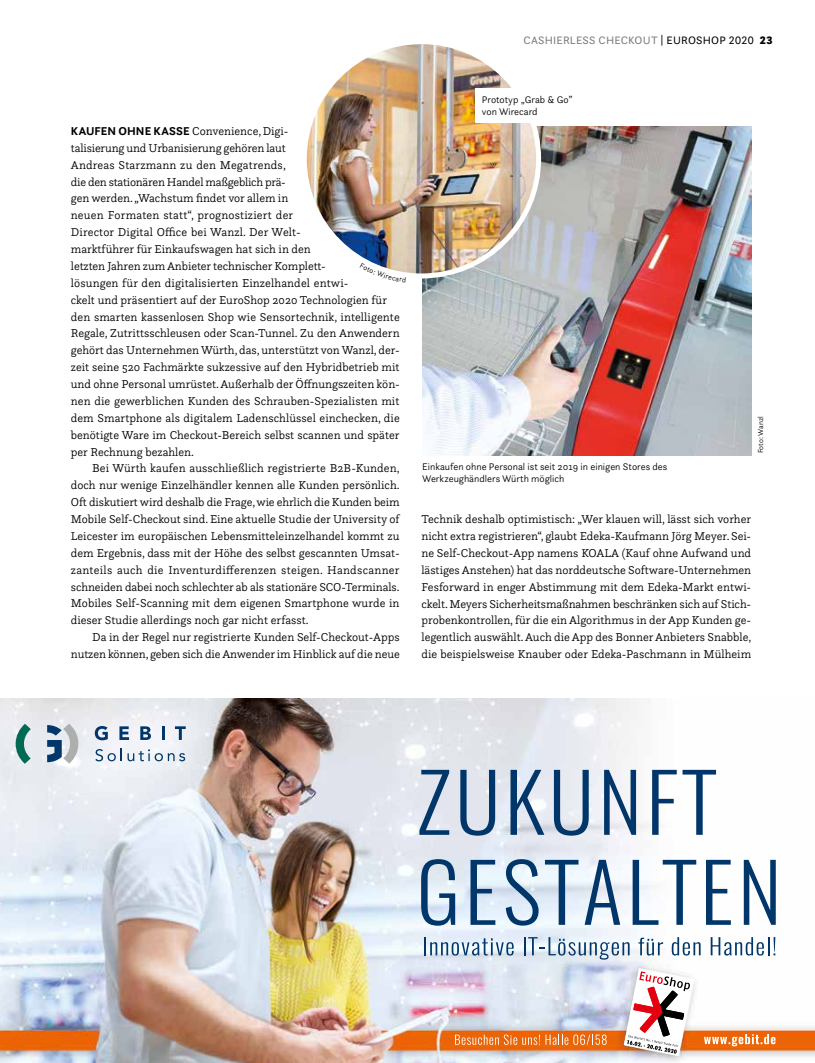
<style>
.page{position:relative;width:815px;height:1063px;background:#fff}
.page>*{position:absolute;margin:0;border:0;box-sizing:border-box;transform-origin:0 0}
.t1{font:300 11.88px/16.9px "Questa Slab";color:#000;text-align:justify}
.t2{font:11.25px "Questa Sans";letter-spacing:.02em;color:#7b7b7a}
.t3{font:11.25px "Questa Sans";color:#000}
.t4{font:300 10px/12.5px "Questa Sans";color:#000}
.t5{font:300 7.5px "Questa Sans";color:#000}
.s1{font-family:"Questa Sans";font-weight:700}
.s2{color:#000}
.s3{font-weight:900}
</style>
<div class="page">
<img style="left:422px;top:126px;width:329px;height:329px">
<img style="left:304px;top:42px;width:235px;height:234px;border-radius:117px">
<div style="left:475px;top:88px;width:148px;height:34px;background:#fff"></div>
<img style="left:0;top:698px;width:815px;height:365px">
<svg style="left:424px;top:937px;width:90px;height:19px;background:#aec2d5"></svg>
<svg style="left:524px;top:937px;width:106px;height:23px"></svg>
<svg style="left:638px;top:938px;width:25px;height:18px"></svg>
<svg style="left:672px;top:937px;width:29px;height:19px"></svg>
<svg style="left:711px;top:937px;width:64px;height:19px"></svg>
<svg style="left:419px;top:770px;width:30px;height:65px;background:#9baec4"></svg>
<svg style="left:460px;top:770px;width:35px;height:66px;background:#8da3bc"></svg>
<svg style="left:511px;top:770px;width:33px;height:65px;background:#8ca3bc"></svg>
<svg style="left:554px;top:770px;width:35px;height:66px;background:#90a6bd"></svg>
<svg style="left:604px;top:770px;width:32px;height:65px"></svg>
<svg style="left:652px;top:770px;width:64px;height:65px"></svg>
<svg style="left:421px;top:859px;width:34px;height:67px;background:#89a5be"></svg>
<svg style="left:470px;top:860px;width:25px;height:65px;background:#88a4bf"></svg>
<svg style="left:506px;top:859px;width:33px;height:67px;background:#95afc6"></svg>
<svg style="left:545px;top:860px;width:33px;height:65px;background:#adc1d5"></svg>
<svg style="left:585px;top:860px;width:35px;height:65px"></svg>
<svg style="left:633px;top:860px;width:63px;height:65px"></svg>
<svg style="left:706px;top:860px;width:25px;height:65px"></svg>
<svg style="left:744px;top:860px;width:32px;height:65px"></svg>
<svg style="left:95px;top:749px;width:27px;height:12px"></svg>
<svg style="left:128px;top:749px;width:57px;height:12px"></svg>
<svg style="left:95px;top:726px;width:13px;height:14px"></svg>
<svg style="left:119px;top:726px;width:10px;height:14px"></svg>
<svg style="left:140px;top:726px;width:11px;height:14px"></svg>
<hr style="left:162px;top:726px;width:3px;height:14px;background:#003669">
<svg style="left:175px;top:726px;width:11px;height:14px"></svg>
<svg style="left:16px;top:724px;width:15px;height:40px"></svg>
<svg style="left:47px;top:724px;width:34px;height:40px"></svg>
<svg style="left:704px;top:1034px;width:72px;height:12px"></svg>
<svg style="left:455px;top:1035px;width:152px;height:10px;background:#ef8942"></svg>
<svg style="left:624px;top:968px;width:70px;height:88px"></svg>
<svg style="left:368px;top:263px;width:38px;height:12px"></svg>
<p class="t1" style="left:71px;top:122px;width:330px;text-align:left"><span class="s1">KAUFEN OHNE KASSE</span> Convenience, Digi-<br>talisierung und Urbanisierung gehören laut<br>Andreas Starzmann zu den Megatrends,<br>die den stationären Handel maßgeblich prä-<br>gen werden. „Wachstum findet vor allem in<br>neuen Formaten statt“, prognostiziert der<br>Director Digital Office bei Wanzl. Der Welt-<br>marktführer für Einkaufswagen hat sich in den<br>letzten Jahren zum Anbieter technischer Komplett-<br>lösungen für den digitalisierten Einzelhandel entwi-<br>ckelt und präsentiert auf der EuroShop 2020 Technologien für den smarten kassenlosen Shop wie Sensortechnik, intelligente Regale, Zutrittsschleusen oder Scan-Tunnel. Zu den Anwendern gehört das Unternehmen Würth, das, unterstützt von Wanzl, der&shy;zeit seine 520 Fachmärkte sukzessive auf den Hybridbetrieb mit und ohne Personal umrüstet. Außerhalb der Öffnungszeiten kön&shy;nen die gewerblichen Kunden des Schrauben-Spezialisten mit dem Smartphone als digitalem Ladenschlüssel einchecken, die benötigte Ware im Checkout-Bereich selbst scannen und später per Rechnung bezahlen.</p>
<p class="t1" style="left:71px;top:460px;width:330px;text-indent:21px">Bei Würth kaufen ausschließlich registrierte B2B-Kunden, doch nur wenige Einzelhändler kennen alle Kunden persönlich.<br>Oft diskutiert wird deshalb die Frage, wie ehrlich die Kunden beim Mobile Self-Checkout sind. Eine aktuelle Studie der University of Leicester im europäischen Lebensmitteleinzelhandel kommt zu dem Ergebnis, dass mit der Höhe des selbst gescannten Umsat&shy;zanteils auch die Inventurdifferenzen steigen. Handscanner schneiden dabei noch schlechter ab als stationäre SCO-Terminals.<br>Mobiles Self-Scanning mit dem eigenen Smartphone wurde in dieser Studie allerdings noch gar nicht erfasst.</p>
<p class="t1" style="left:71px;top:629px;width:330px;text-align:right">Da in der Regel nur registrierte Kunden Self-Checkout-Apps nutzen können, geben sich die Anwender im Hinblick auf die neue</p>
<p class="t2" style="left:523px;top:33px;width:152px">CASHIERLESS CHECKOUT <span class="s2">| EUROSHO</span></p>
<p class="t3" style="left:719px;top:33px;width:54px">P 2020 <span class="s3">23</span></p>
<p class="t4" style="left:482px;top:93px;width:92px">Prototyp „Grab &amp; Go” von Wirecard</p>
<p class="t4" style="left:422px;top:460px;width:247px">Einkaufen ohne Personal ist seit 2019 in einigen Stores des<br>Werkzeughändlers Würth möglich</p>
<p class="t5" style="left:756px;top:453px;width:39px;rotate:-90deg">Foto: Wanzl</p>
<p class="t1" style="left:421px;top:510px;width:331px">Technik deshalb optimistisch: „Wer klauen will, lässt sich vorher nicht extra registrieren“, glaubt Edeka-Kaufmann Jörg Meyer. Sei&shy;ne Self-Checkout-App namens KOALA (Kauf ohne Aufwand und lästiges Anstehen) hat das norddeutsche Software-Unternehmen Fesforward in enger Abstimmung mit dem Edeka-Markt entwi&shy;ckelt. Meyers Sicherheitsmaßnahmen beschränken sich auf Stich&shy;probenkontrollen, für die ein Algorithmus in der App Kunden ge&shy;legentlich auswählt. Auch die App des Bonner Anbieters Snabble, die beispielsweise Knauber oder Edeka-Paschmann in Mülheim</p>
</div>
